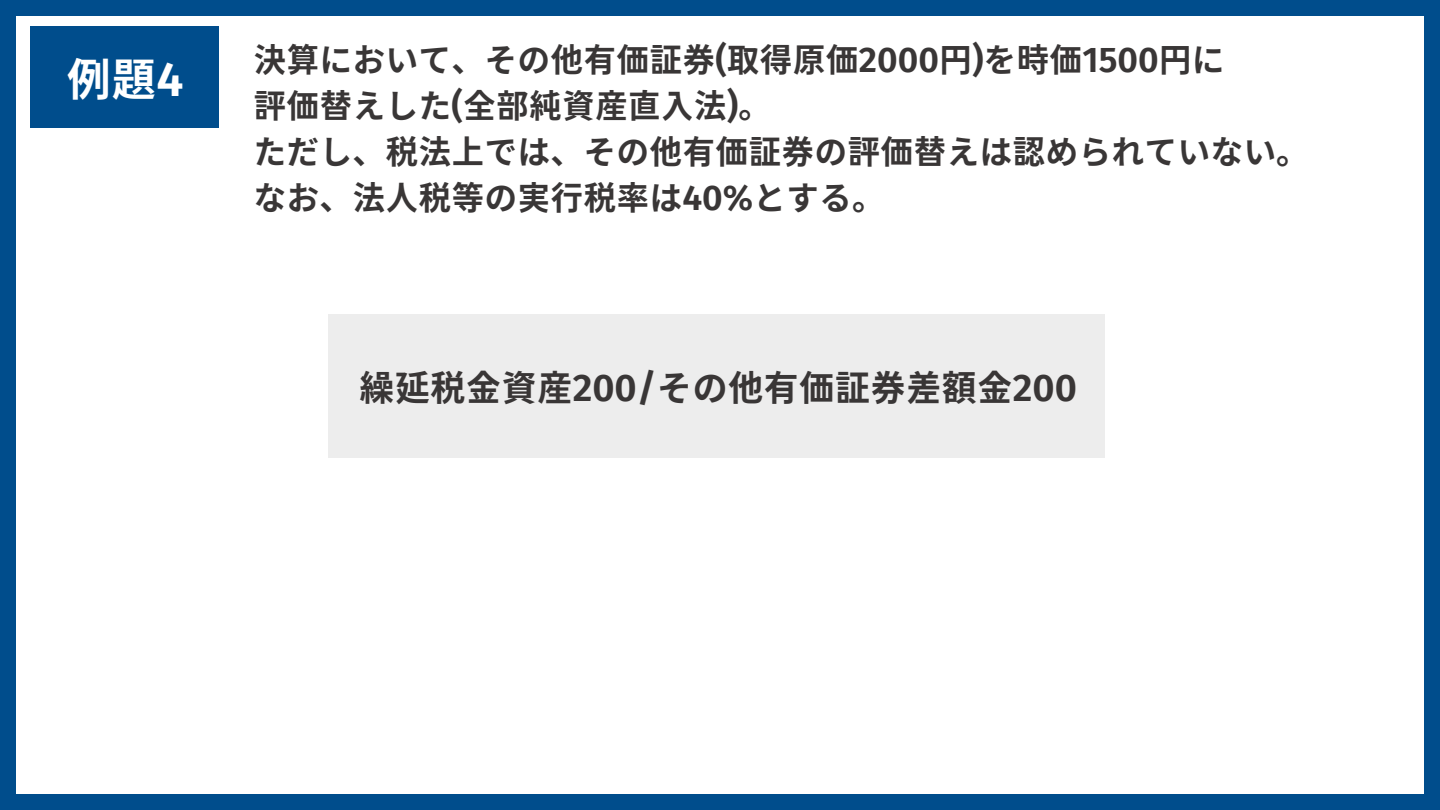
<style>
.page{position:relative;width:1440px;height:810px;background:#fff}
.page>*{position:absolute;margin:0;border:0;box-sizing:border-box;transform-origin:0 0}
.t1{font:700 45px "Glow Sans J";color:#fff}
.t2{font:700 35.55px "Glow Sans J";color:#393636}
.t3{font:700 33px "Glow Sans J";color:#393636}
</style>
<div class="page">
<div style="left:31px;top:27px;width:188px;height:101px;background:#004d8c"></div>
<div style="left:328px;top:315px;width:776px;height:143px;background:#ededed"></div>
<div style="left:0;top:0;width:1440px;height:15px;background:#004d8c"></div>
<div style="left:0;top:795px;width:1440px;height:15px;background:#004d8c"></div>
<div style="left:0;top:0;width:15px;height:810px;background:#004d8c"></div>
<div style="left:1425px;top:0;width:15px;height:810px;background:#004d8c"></div>
<h1 class="t1" style="left:66px;top:44px;width:119px">例題4</h1>
<p class="t3" style="left:254px;top:34px;width:973px">決算において、その他有価証券(取得原価2000円)を時価1500円に</p>
<p class="t3" style="left:254px;top:80px;width:520px">評価替えした(全部純資産直入法)。</p>
<p class="t3" style="left:254px;top:126px;width:1057px">ただし、税法上では、その他有価証券の評価替えは認められていない。</p>
<p class="t3" style="left:254px;top:172px;width:633px">なお、法人税等の実行税率は40%とする。</p>
<p class="t2" style="left:359px;top:360px;width:719px">繰延税金資産200/その他有価証券差額金200</p>
</div>
